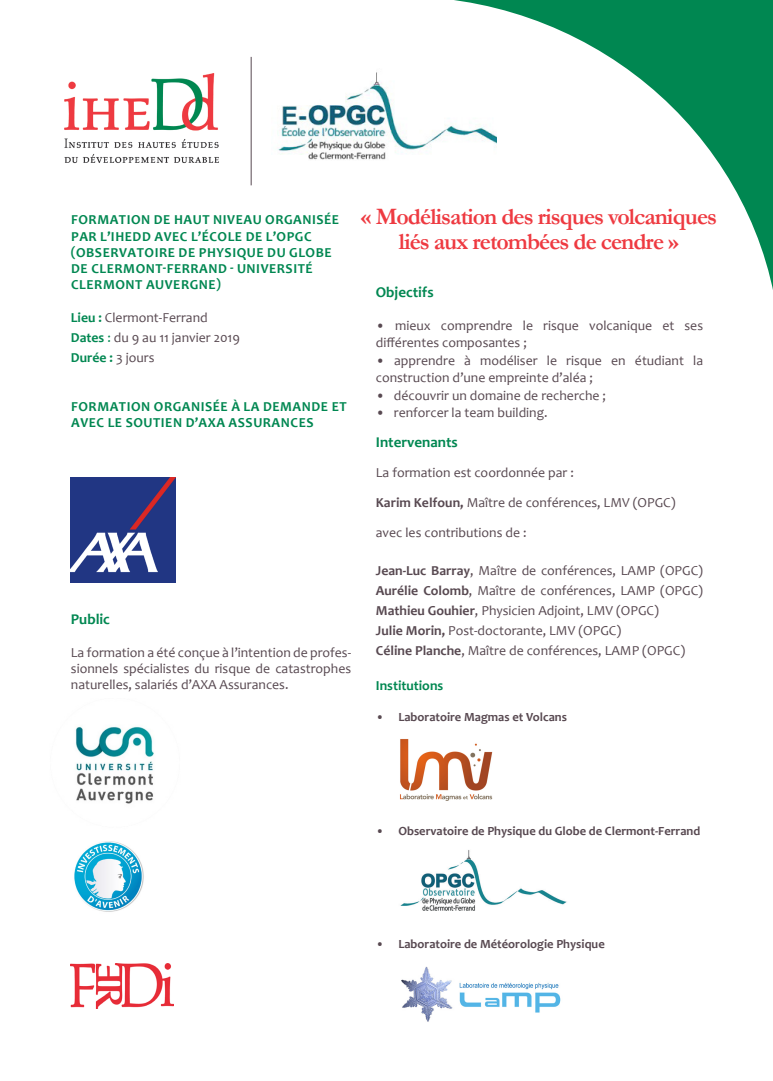
<style>
.page{position:relative;width:773px;height:1081px;background:#fff}
.page>*{position:absolute;margin:0;border:0;box-sizing:border-box;transform-origin:0 0}
.t1{font:700 23.75px "Garamond";letter-spacing:-.04em;color:#ee3a41}
.t2{font:700 15px "Candara";color:#008751}
.t3{font:13.75px/17.5px "Candara";color:#584951}
.t4{font:700 13.75px/16.2px "Candara";letter-spacing:.04em;color:#008751}
.t5{font:700 13.75px "Candara";color:#008751}
.t6{font:700 12.5px "Candara";color:#584951}
.s1{font-weight:700;color:#008751}
.s2{color:#008751}
.s3{font-weight:400;color:#584951}
.s4{font-weight:700}
</style>
<div class="page">
<svg style="left:454px;top:0;width:318px;height:285px"></svg>
<img style="left:70px;top:963px;width:104px;height:45px">
<img style="left:74px;top:841px;width:70px;height:71px">
<img style="left:64px;top:73px;width:155px;height:91px">
<hr style="left:251px;top:57px;width:1px;height:128px;background:#584951">
<img style="left:277px;top:68px;width:220px;height:95px">
<img style="left:71px;top:477px;width:104px;height:105px">
<img style="left:401px;top:966px;width:160px;height:56px">
<img style="left:400px;top:850px;width:167px;height:61px">
<img style="left:400px;top:739px;width:93px;height:62px">
<img style="left:75px;top:726px;width:79px;height:78px">
<p class="t4" style="left:71px;top:212px;width:270px">FORMATION DE HAUT NIVEAU ORGANISÉE<br>PAR L’IHEDD AVEC L’ÉCOLE DE L’OPGC (OBSERVATOIRE DE PHYSIQUE DU GLOBE<br>DE CLERMONT-FERRAND - UNIVERSITÉ<br>CLERMONT AUVERGNE)</p>
<p class="t3" style="left:71px;top:308px;width:138px"><span class="s1">Lieu :</span> Clermont-Ferrand</p>
<p class="t3" style="left:71px;top:328px;width:170px"><span class="s1">Dates</span> <span class="s2">:</span> du 9 au 11 janvier 2019</p>
<p class="t4" style="left:71px;top:349px;width:85px">Durée : <span class="s3">3 jours</span></p>
<p class="t4" style="left:71px;top:398px;width:277px">FORMATION ORGANISÉE À LA DEMANDE ET<br>AVEC LE SOUTIEN D’AXA ASSURANCES</p>
<p class="t2" style="left:71px;top:610px;width:41px">Public</p>
<p class="t3" style="left:71px;top:644px;width:282px;line-height:16.2px;text-align:justify">La formation a été conçue à l’intention de profes&shy;sionnels spécialistes du risque de catastrophes naturelles, salariés d’AXA Assurances.</p>
<p class="t1" style="left:361px;top:201px;width:358px">« Modélisation des risques volcaniques</p>
<p class="t1" style="left:398px;top:226px;width:282px">liés aux retombées de cendre »</p>
<p class="t2" style="left:376px;top:283px;width:59px">Objectifs</p>
<p class="t3" style="left:376px;top:316px;width:329px">• mieux comprendre le risque volcanique et ses différentes composantes ;</p>
<p class="t3" style="left:376px;top:351px;width:329px">• apprendre à modéliser le risque en étudiant la construction d’une empreinte d’aléa ;</p>
<p class="t3" style="left:376px;top:386px;width:232px">• découvrir un domaine de recherche ;</p>
<p class="t3" style="left:376px;top:404px;width:173px">• renforcer la team building.</p>
<p class="t2" style="left:376px;top:433px;width:83px">Intervenants</p>
<p class="t3" style="left:376px;top:464px;width:199px">La formation est coordonnée par :</p>
<p class="t3" style="left:376px;top:494px;width:301px"><span class="s4">Karim Kelfoun,</span> Maître de conférences, LMV (OPGC)</p>
<p class="t3" style="left:376px;top:524px;width:152px">avec les contributions de :</p>
<p class="t3" style="left:376px;top:560px;width:329px;line-height:20px;text-align:justify"><span class="s4">Jean-Luc Barray</span>, Maître de conférences, LAMP (OPGC)<br><span class="s4">Aurélie Colomb</span>, Maître de conférences, LAMP (OPGC)<br><span class="s4">Mathieu Gouhier</span>, Physicien Adjoint, LMV (OPGC)</p>
<p class="t3" style="left:376px;top:621px;width:247px"><span class="s4">Julie Morin,</span> Post-doctorante, LMV (OPGC)</p>
<p class="t3" style="left:376px;top:641px;width:311px"><span class="s4">Céline Planche</span>, Maître de conférences, LAMP (OPGC)</p>
<p class="t5" style="left:376px;top:676px;width:69px">Institutions</p>
<p class="t6" style="left:376px;top:709px;width:192px">• Laboratoire Magmas et Volcans</p>
<p class="t6" style="left:376px;top:823px;width:326px">• Observatoire de Physique du Globe de Clermont-Ferrand</p>
<p class="t6" style="left:376px;top:936px;width:230px">• Laboratoire de Météorologie Physique</p>
</div>
